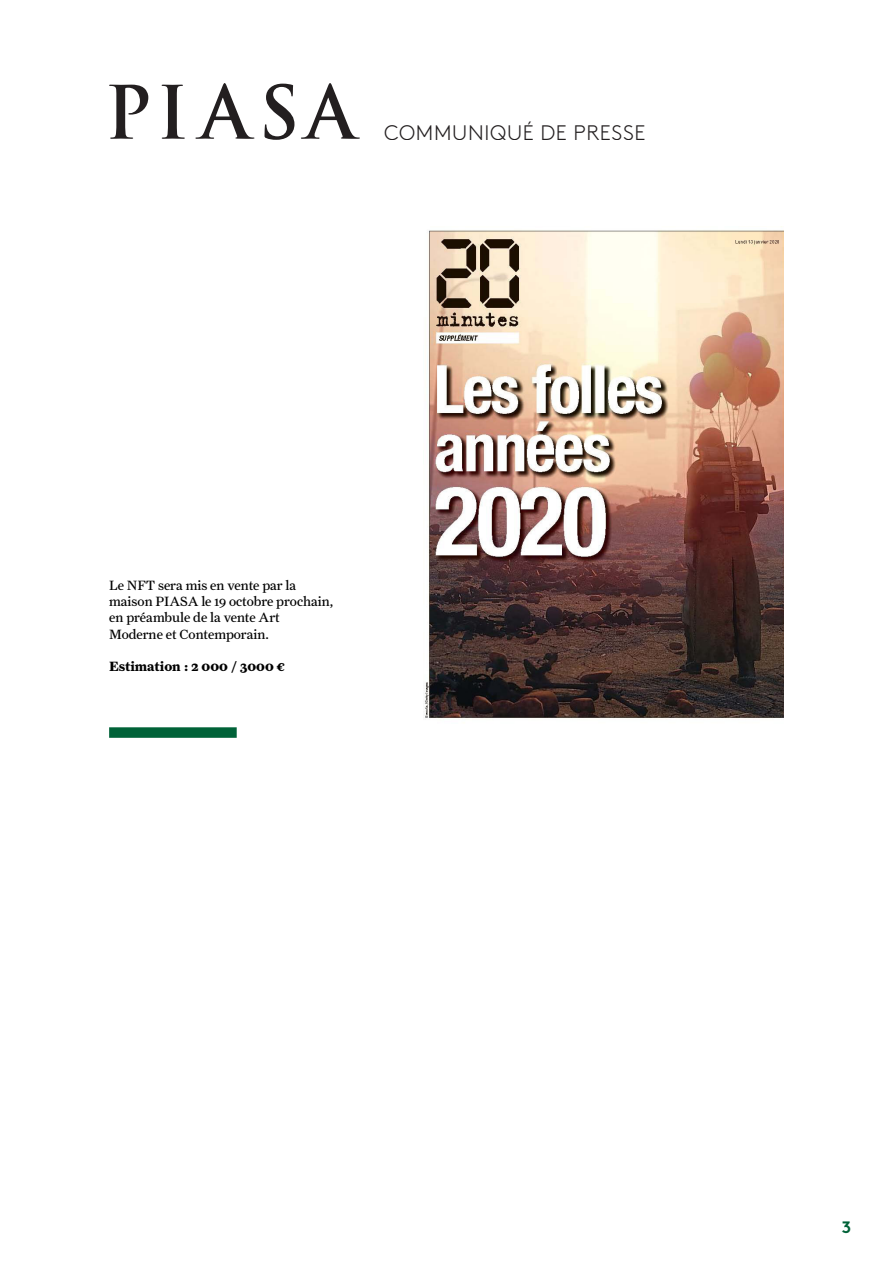
<style>
.page{position:relative;width:893px;height:1263px;background:#fff}
.page>*{position:absolute;margin:0;border:0;box-sizing:border-box;transform-origin:0 0}
.t1{font:300 21px "Brown Pro";letter-spacing:.03em;color:#231f20}
.t2{font:700 16.5px "Brown Pro";color:#006238}
.t3{font:13.5px/16.2px "Farnham Text";color:#000}
.t4{font:700 13.5px "Farnham Text";color:#000}
</style>
<div class="page">
<svg style="left:109px;top:85px;width:39px;height:54px"></svg>
<svg style="left:162px;top:85px;width:23px;height:54px"></svg>
<svg style="left:195px;top:83px;width:59px;height:56px"></svg>
<svg style="left:265px;top:84px;width:29px;height:56px"></svg>
<svg style="left:301px;top:83px;width:59px;height:56px"></svg>
<div style="left:109px;top:727px;width:128px;height:11px;background:#006238"></div>
<img style="left:425px;top:226px;width:359px;height:493px">
<h1 class="t1" style="left:384px;top:117px;width:263px">COMMUNIQUÉ DE PRESSE</h1>
<p class="t3" style="left:109px;top:577px;width:226px">Le NFT sera mis en vente par la maison PIASA le 19 octobre prochain, en préambule de la vente Art<br>Moderne et Contemporain.</p>
<p class="t4" style="left:109px;top:658px;width:177px">Estimation : 2 000 / 3000 €</p>
<p class="t2" style="left:842px;top:1214px;width:11px">3</p>
</div>
